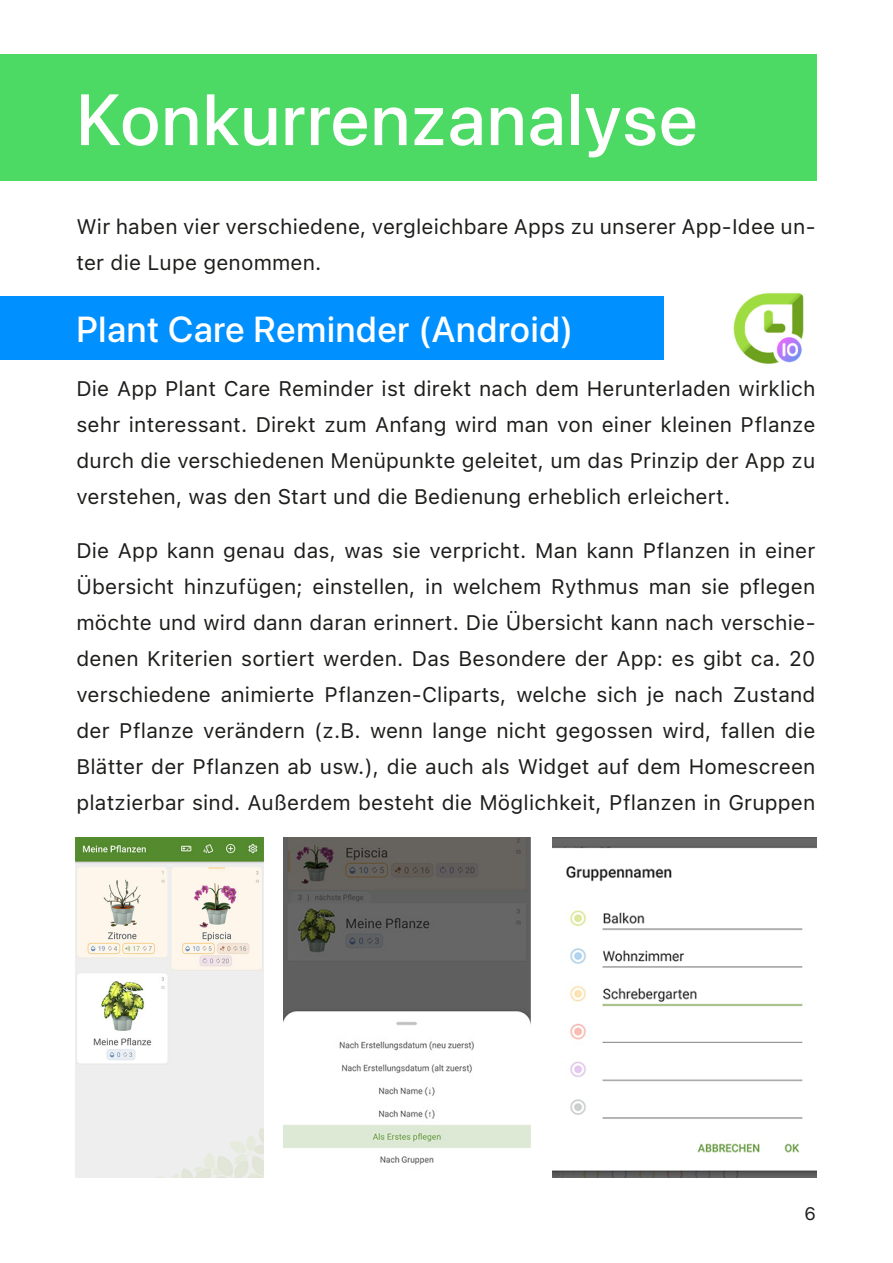
<style>
.page{position:relative;width:893px;height:1263px;background:#fff}
.page>*{position:absolute;margin:0;border:0;box-sizing:border-box;transform-origin:0 0}
.Überschrift_Kapitel{font:500 72px "SF Pro Display";letter-spacing:.025em;color:#fff}
.Überschrift_Absatz{font:500 36px "SF Pro Display";letter-spacing:.025em;color:#fff}
.Text{font:21px/36px "SF Pro Text";letter-spacing:.01em;color:#1d1d1b;text-align:justify}
.t1{font:18px "SF Pro Text";color:#1d1d1b}
</style>
<div class="page">
<div style="left:0;top:296px;width:663px;height:64px;background:#0090ff"></div>
<div style="left:0;top:54px;width:816px;height:126px;background:#4cd964"></div>
<img style="left:733px;top:292px;width:71px;height:72px">
<img style="left:76px;top:837px;width:188px;height:341px">
<img style="left:283px;top:837px;width:247px;height:328px">
<img style="left:553px;top:837px;width:264px;height:341px">
<p class="Überschrift_Kapitel" style="left:76px;top:78px;width:622px">Konkurrenzanalyse</p>
<p class="Text" style="left:76px;top:209px;width:741px">Wir haben vier verschiedene, vergleichbare Apps zu unserer App-Idee un&shy;ter die Lupe genommen.</p>
<p class="Überschrift_Absatz" style="left:76px;top:309px;width:498px">Plant Care Reminder (Android)</p>
<p class="Text" style="left:76px;top:371px;width:741px">Die App Plant Care Reminder ist direkt nach dem Herunterladen wirklich sehr interessant. Direkt zum Anfang wird man von einer kleinen Pflanze durch die verschiedenen Menüpunkte geleitet, um das Prinzip der App zu verstehen, was den Start und die Bedienung erheblich erleichert.</p>
<p class="Text" style="left:76px;top:533px;width:741px">Die App kann genau das, was sie verpricht. Man kann Pflanzen in einer Übersicht hinzufügen; einstellen, in welchem Rythmus man sie pflegen möchte und wird dann daran erinnert. Die Übersicht kann nach verschie&shy;denen Kriterien sortiert werden. Das Besondere der App: es gibt ca. 20 verschiedene animierte Pflanzen-Cliparts, welche sich je nach Zustand der Pflanze verändern (z.B. wenn lange nicht gegossen wird, fallen die Blätter der Pflanzen ab usw.), die auch als Widget auf dem Homescreen platzierbar sind. Außerdem besteht die Möglichkeit, Pflanzen in Gruppen</p>
<p class="t1" style="left:804px;top:1203px;width:13px">6</p>
</div>
